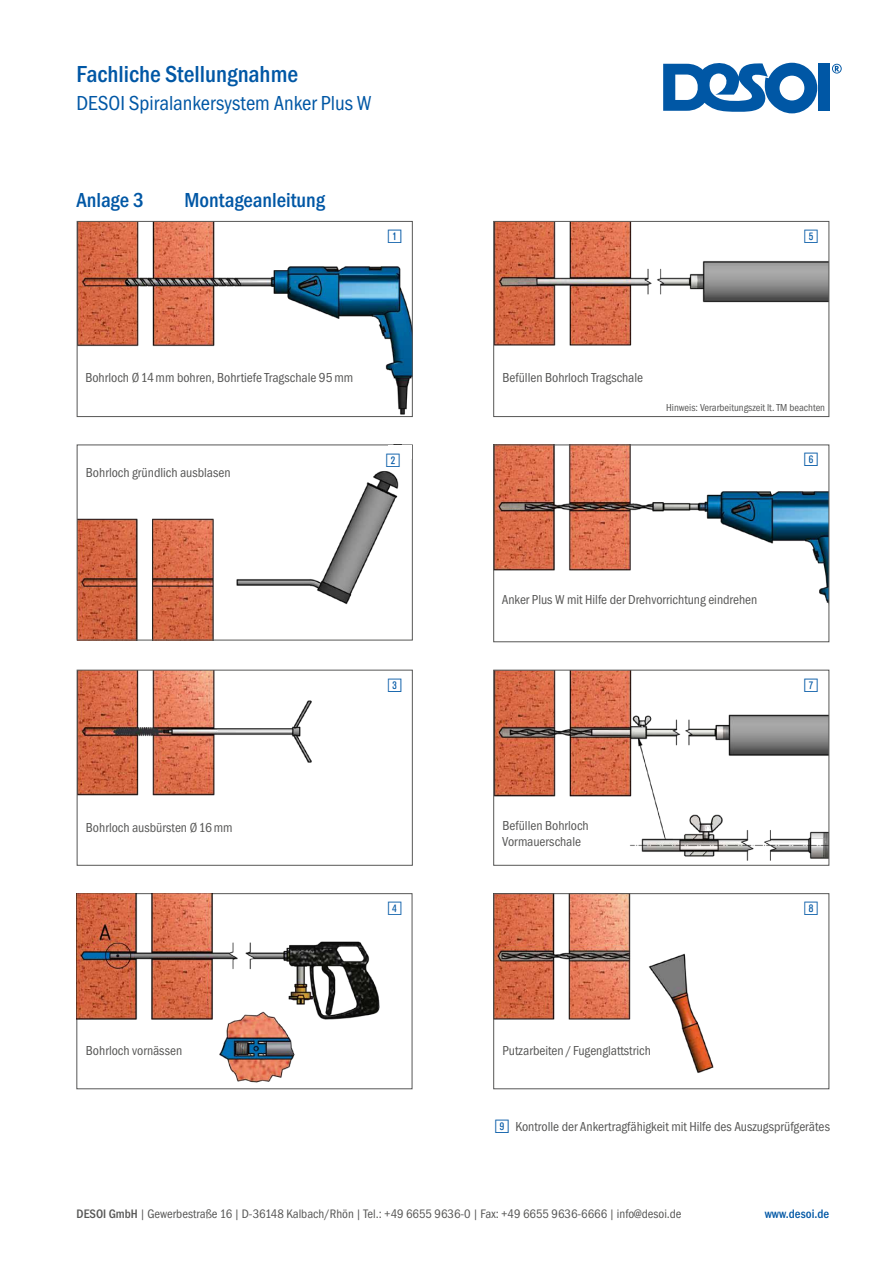
<style>
.page{position:relative;width:893px;height:1263px;background:#fff}
.page>*{position:absolute;margin:0;border:0;box-sizing:border-box;transform-origin:0 0}
.t1{font:500 condensed 24px "Franklin Gothic";color:#0057a5}
.t2{font:condensed 21px "Franklin Gothic";color:#0057a5}
.t3{font:500 condensed 21px "Franklin Gothic";color:#0057a5}
.t4{font:18.9px "Ziffernim Kreisund Quadrat BQ";color:#0057a5}
.t5{font:condensed 13.5px/15.8px "Franklin Gothic";color:#575756}
.t6{font:condensed 12.75px "Franklin Gothic";color:#575756}
.t7{font:500 condensed 12.75px "Franklin Gothic";color:#0057a5}
.t8{font:condensed 10.5px "Franklin Gothic";color:#575756}
.s1{font-family:"Ziffernim Kreisund Quadrat BQ";font-stretch:normal;font-size:18.9px;color:#0057a5}
.s2{font-weight:500}
</style>
<div class="page">
<svg style="left:663px;top:62px;width:154px;height:51px"></svg>
<div style="left:818px;top:64px;width:12px;height:47px;background:#0057a5"></div>
<svg style="left:832px;top:64px;width:10px;height:10px"></svg>
<img style="left:79px;top:223px;width:332px;height:192px">
<div style="left:77px;top:221px;width:336px;height:196px;border:1px solid #575756"></div>
<img style="left:495px;top:223px;width:332px;height:123px">
<div style="left:493px;top:221px;width:336px;height:196px;border:1px solid #575756"></div>
<img style="left:495px;top:447px;width:332px;height:156px">
<div style="left:493px;top:445px;width:336px;height:197px;border:1px solid #575756"></div>
<img style="left:79px;top:471px;width:320px;height:167px">
<div style="left:77px;top:445px;width:336px;height:195px;border:1px solid #575756"></div>
<div style="left:388px;top:445px;width:24px;height:13px;background:#fff"></div>
<img style="left:79px;top:672px;width:233px;height:124px">
<div style="left:77px;top:670px;width:336px;height:195px;border:1px solid #575756"></div>
<img style="left:495px;top:672px;width:332px;height:189px">
<div style="left:493px;top:670px;width:336px;height:195px;border:1px solid #575756"></div>
<img style="left:495px;top:895px;width:219px;height:178px">
<div style="left:493px;top:893px;width:336px;height:196px;border:1px solid #575756"></div>
<img style="left:77px;top:894px;width:335px;height:132px">
<img style="left:218px;top:1009px;width:94px;height:73px">
<h1 class="t1" style="left:77px;top:60px;width:223px">Fachliche Stellungnahme</h1>
<h2 class="t2" style="left:77px;top:92px;width:297px">DESOI Spiralankersystem Anker Plus W</h2>
<h2 class="t3" style="left:77px;top:188px;width:69px">Anlage 3</h2>
<h2 class="t3" style="left:185px;top:188px;width:142px">Montageanleitung</h2>
<h3 class="t4" style="left:388px;top:225px;width:16px">¡</h3>
<h3 class="t4" style="left:804px;top:225px;width:16px">[</h3>
<p class="t5" style="left:85px;top:370px;width:269px">Bohrloch Ø14mm bohren, Bohrtiefe Tragschale 95mm</p>
<p class="t5" style="left:502px;top:370px;width:142px">Befüllen Bohrloch Tragschale</p>
<p class="t8" style="left:666px;top:402px;width:160px">Hinweis: Verarbeitungszeit lt. TM beachten</p>
<p class="t5" style="left:86px;top:465px;width:146px">Bohrloch gründlich ausblasen</p>
<p class="t5" style="left:86px;top:819px;width:148px">Bohrloch ausbürsten Ø16mm</p>
<h3 class="t4" style="left:386px;top:450px;width:16px">“</h3>
<h3 class="t4" style="left:804px;top:449px;width:16px">]</h3>
<p class="t5" style="left:502px;top:592px;width:257px">Anker Plus W mit Hilfe der Drehvorrichtung eindrehen</p>
<h3 class="t4" style="left:388px;top:674px;width:16px">¶</h3>
<h3 class="t4" style="left:804px;top:674px;width:16px">|</h3>
<p class="t5" style="left:502px;top:818px;width:88px">Befüllen Bohrloch<br>Vormauerschale</p>
<h3 class="t4" style="left:388px;top:897px;width:16px">¢</h3>
<h3 class="t4" style="left:804px;top:898px;width:16px">{</h3>
<p class="t5" style="left:86px;top:1043px;width:98px">Bohrloch vornässen</p>
<p class="t5" style="left:502px;top:1043px;width:150px">Putzarbeiten / Fugenglattstrich</p>
<p class="t5" style="left:495px;top:1118px;width:336px"><span class="s1">}</span> Kontrolle der Ankertragfähigkeit mit Hilfe des Auszugsprüfgerätes</p>
<p class="t6" style="left:77px;top:1206px;width:607px"><span class="s2">DESOI GmbH</span>|Gewerbestraße 16|D-36148 Kalbach/Rhön|Tel.: +49 6655 9636-0|Fax: +49 6655 9636-6666|info@desoi.de</p>
<p class="t7" style="left:765px;top:1206px;width:66px">www.desoi.de</p>
</div>
